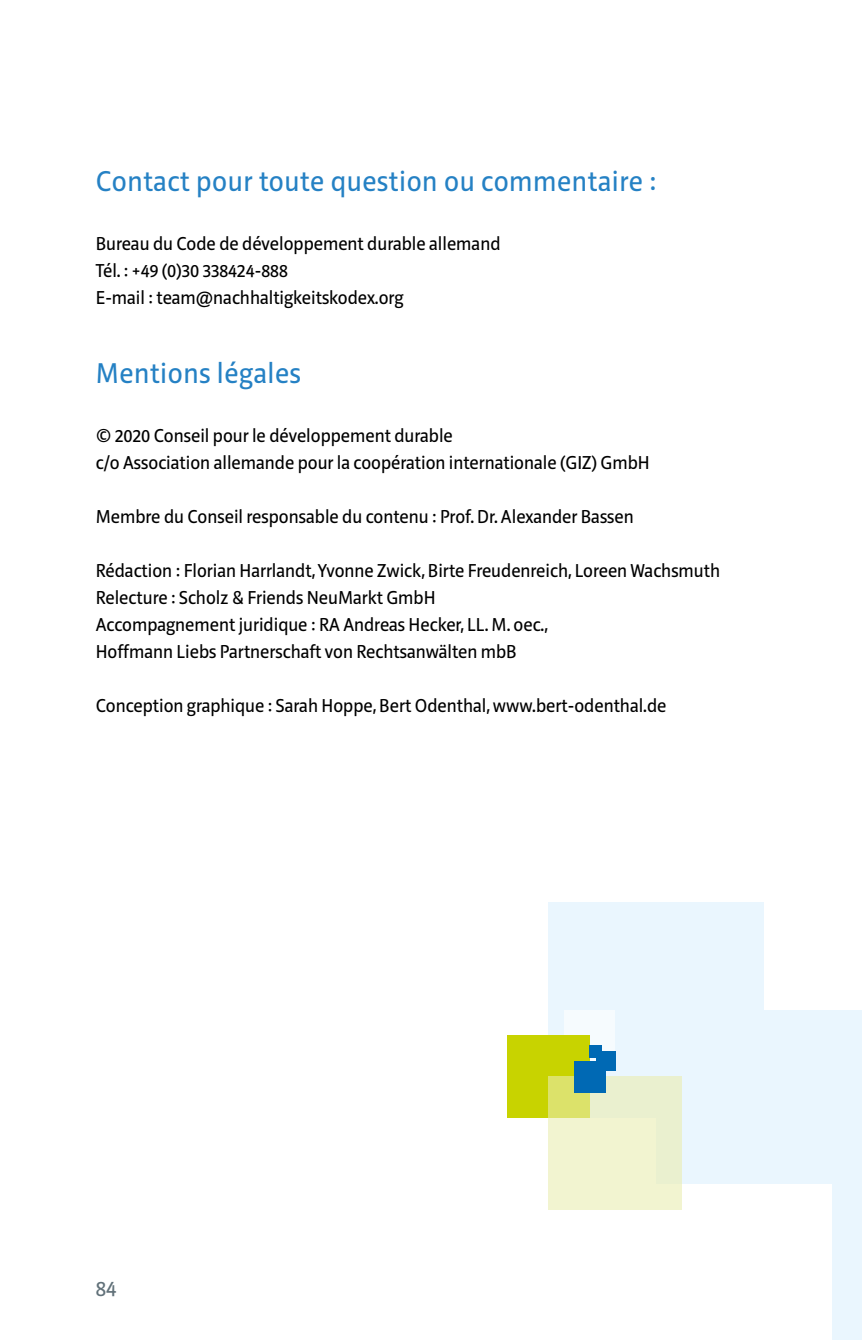
<style>
.page{position:relative;width:862px;height:1340px;background:#fff}
.page>*{position:absolute;margin:0;border:0;box-sizing:border-box;transform-origin:0 0}
.t1{font:29.25px "Riga";letter-spacing:.02em;color:#2581c4}
.t2{font:22.5px "Riga";color:#617179}
.t3{font:19.12px/27px "Riga";color:#000}
</style>
<div class="page">
<div style="left:656px;top:1010px;width:205px;height:329px;background:#eaf6fe"></div>
<div style="left:266px;top:1184px;width:564px;height:155px;background:#fff"></div>
<div style="left:548px;top:902px;width:216px;height:215px;background:#eaf6fe"></div>
<div style="left:564px;top:1010px;width:51px;height:51px;background:#f6fbfe"></div>
<div style="left:507px;top:1035px;width:82px;height:82px;background:#c8d300"></div>
<svg style="left:548px;top:1076px;width:133px;height:133px;fill:#f2f4d0"></svg>
<div style="left:589px;top:1045px;width:12px;height:12px;background:#0069b4"></div>
<div style="left:595px;top:1051px;width:20px;height:19px;background:#0069b4"></div>
<div style="left:573px;top:1061px;width:32px;height:31px;background:#0069b4"></div>
<h1 class="t1" style="left:96px;top:166px;width:562px">Contact pour toute question ou commentaire :</h1>
<p class="t3" style="left:96px;top:231px;width:406px">Bureau du Code de développement durable allemand<br>Tél. : +49 (0)30 338424-888<br>E-mail : team@nachhaltigkeitskodex.org</p>
<h1 class="t1" style="left:96px;top:357px;width:207px">Mentions légales</h1>
<p class="t3" style="left:96px;top:422px;width:555px">© 2020 Conseil pour le développement durable<br>c/o Association allemande pour la coopération internationale (GIZ) GmbH</p>
<p class="t3" style="left:96px;top:503px;width:539px">Membre du Conseil responsable du contenu : Prof. Dr. Alexander Bassen</p>
<p class="t3" style="left:96px;top:557px;width:625px">Rédaction : Florian Harrlandt, Yvonne Zwick, Birte Freudenreich, Loreen Wachsmuth Relecture : Scholz &amp; Friends NeuMarkt GmbH<br>Accompagnement juridique : RA Andreas Hecker, LL. M. oec.,<br>Hoffmann Liebs Partnerschaft von Rechtsanwälten mbB</p>
<p class="t3" style="left:96px;top:692px;width:572px">Conception graphique : Sarah Hoppe, Bert Odenthal, www.bert-odenthal.de</p>
<p class="t2" style="left:96px;top:1276px;width:22px">84</p>
</div>
